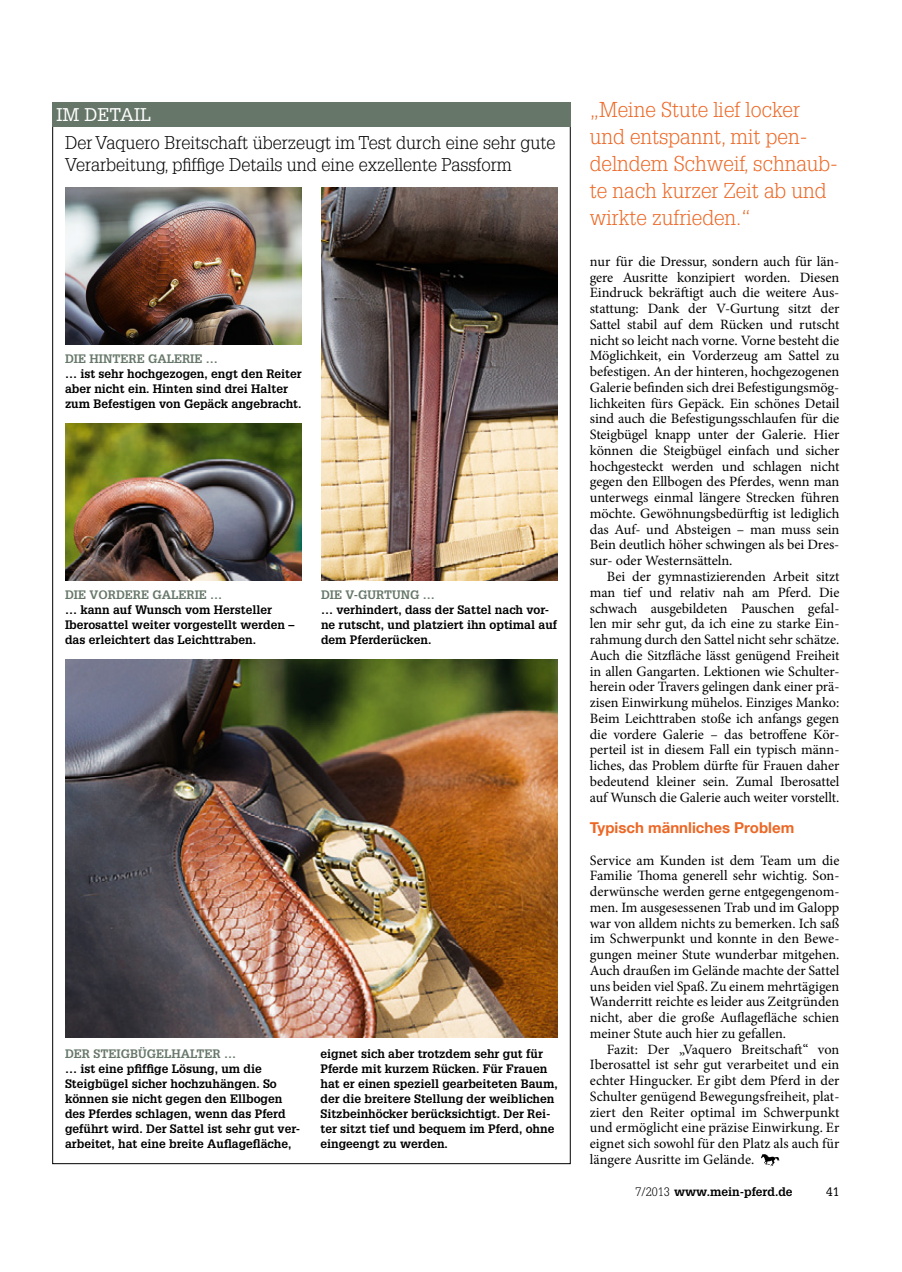
<style>
.page{position:relative;width:902px;height:1272px;background:#fff}
.page>*{position:absolute;margin:0;border:0;box-sizing:border-box;transform-origin:0 0}
.t1{font:300 21px/27px "Glypha LT Std";color:#ec6725}
.t2{font:300 18px/22.5px "Glypha LT Std";color:#000}
.t3{font:18px "Glypha LT Std";color:#fff}
.t4{font:700 15px "Helvetica Neue LT Com";color:#ec6725}
.t5{font:14.25px/15.8px "Minion Pro";letter-spacing:-.005em;color:#000;text-align:justify}
.t6{font:700 12px/15px "Glypha LT Std";color:#000}
.t7{font:700 12px "Glypha LT Std";color:#667769}
.t8{font:12px "Glypha LT Std";color:#000}
.s1{font-weight:300}
</style>
<div class="page">
<svg style="left:761px;top:1154px;width:18px;height:12px"></svg>
<div style="left:52px;top:102px;width:518px;height:24px;background:#667769"></div>
<img style="left:321px;top:187px;width:237px;height:394px">
<img style="left:65px;top:659px;width:493px;height:378px">
<img style="left:65px;top:187px;width:237px;height:157px">
<img style="left:65px;top:423px;width:237px;height:158px">
<p class="t3" style="left:57px;top:104px;width:96px">IM DETAIL</p>
<p class="t2" style="left:65px;top:131px;width:492px">Der Vaquero Breitschaft überzeugt im test durch eine sehr gute<br>Verarbeitung, pfiffige Details und eine exzellente passform</p>
<p class="t7" style="left:65px;top:351px;width:154px">Die hintere Galerie …</p>
<p class="t6" style="left:65px;top:365px;width:238px">… ist sehr hochgezogen, engt den reiter aber nicht ein. hinten sind drei halter zum befestigen von Gepäck angebracht.</p>
<p class="t7" style="left:65px;top:587px;width:159px">Die VorDere Galerie …</p>
<p class="t6" style="left:65px;top:602px;width:231px">… kann auf wunsch vom hersteller iberosattel weiter vorgestellt werden – das erleichtert das leichttraben.</p>
<p class="t7" style="left:321px;top:587px;width:115px">Die V-GurtunG …</p>
<p class="t6" style="left:321px;top:602px;width:237px">… verhindert, dass der Sattel nach vor&shy;ne rutscht, und platziert ihn optimal auf dem Pferderücken.</p>
<p class="t7" style="left:65px;top:1046px;width:172px">Der SteiGbüGelhalter …</p>
<p class="t6" style="left:65px;top:1061px;width:237px">… ist eine pfiffige lösung, um die Steigbügel sicher hochzuhängen. So können sie nicht gegen den ellbogen des Pferdes schlagen, wenn das Pferd geführt wird. Der Sattel ist sehr gut ver&shy;arbeitet, hat eine breite auflagefläche,</p>
<p class="t6" style="left:320px;top:1046px;width:239px">eignet sich aber trotzdem sehr gut für Pferde mit kurzem rücken. Für Frauen hat er einen speziell gearbeiteten baum, der die breitere Stellung der weiblichen Sitzbeinhöcker berücksichtigt. Der rei&shy;ter sitzt tief und bequem im Pferd, ohne eingeengt zu werden.</p>
<h1 class="t1" style="left:589px;top:97px;width:250px">„meine Stute lief locker und entspannt, mit pen&shy;delndem Schweif, schnaub&shy;te nach kurzer Zeit ab und wirkte zufrieden.“</h1>
<p class="t5" style="left:589px;top:253px;width:251px">nur für die Dressur, sondern auch für län&shy;gere Ausritte konzipiert worden. Diesen Eindruck bekräftigt auch die weitere Aus&shy;stattung: Dank der V-Gurtung sitzt der Sattel stabil auf dem Rücken und rutscht nicht so leicht nach vorne. Vorne besteht die Möglichkeit, ein Vorderzeug am Sattel zu befestigen. An der hinteren, hochgezogenen Galerie befinden sich drei Befestigungsmög&shy;lichkeiten fürs Gepäck. Ein schönes Detail sind auch die Befestigungsschlaufen für die Steigbügel knapp unter der Galerie. Hier können die Steigbügel einfach und sicher hochgesteckt werden und schlagen nicht gegen den Ellbogen des Pferdes, wenn man unterwegs einmal längere Strecken führen möchte. Gewöhnungsbedürftig ist lediglich das Auf- und Absteigen – man muss sein Bein deutlich höher schwingen als bei Dres&shy;sur- oder Westernsätteln.</p>
<p class="t5" style="left:589px;top:568px;width:251px;text-indent:17px">Bei der gymnastizierenden Arbeit sitzt man tief und relativ nah am Pferd. Die schwach ausgebildeten Pauschen gefal&shy;len mir sehr gut, da ich eine zu starke Ein&shy;rahmung durch den Sattel nicht sehr schätze.<br>Auch die Sitzfläche lässt genügend Freiheit in allen Gangarten. Lektionen wie Schulter&shy;herein oder Travers gelingen dank einer prä&shy;zisen Einwirkung mühelos. Einziges Manko:<br>Beim Leichttraben stoße ich anfangs gegen die vordere Galerie – das betroffene Kör&shy;perteil ist in diesem Fall ein typisch männ&shy;liches, das Problem dürfte für Frauen daher bedeutend kleiner sein. Zumal Iberosattel auf Wunsch die Galerie auch weiter vorstellt.</p>
<p class="t4" style="left:589px;top:818px;width:206px">Typisch männliches Problem</p>
<p class="t5" style="left:589px;top:852px;width:251px">Service am Kunden ist dem Team um die Familie Thoma generell sehr wichtig. Son&shy;derwünsche werden gerne entgegengenom&shy;men. Im ausgesessenen Trab und im Galopp war von alldem nichts zu bemerken. Ich saß im Schwerpunkt und konnte in den Bewe&shy;gungen meiner Stute wunderbar mitgehen.<br>Auch draußen im Gelände machte der Sattel uns beiden viel Spaß. Zu einem mehrtägigen Wanderritt reichte es leider aus Zeitgründen nicht, aber die große Auflagefläche schien meiner Stute auch hier zu gefallen.</p>
<p class="t5" style="left:589px;top:1041px;width:251px;text-indent:17px">Fazit: Der „Vaquero Breitschaft“ von Iberosattel ist sehr gut verarbeitet und ein echter Hingucker. Er gibt dem Pferd in der Schulter genügend Bewegungsfreiheit, plat&shy;ziert den Reiter optimal im Schwerpunkt und ermöglicht eine präzise Einwirkung. Er eignet sich sowohl für den Platz als auch für längere Ausritte im Gelände.</p>
<p class="t6" style="left:635px;top:1183px;width:159px"><span class="s1">7/2013</span> www.mein-pferd.de</p>
<p class="t8" style="left:826px;top:1184px;width:15px">41</p>
</div>
